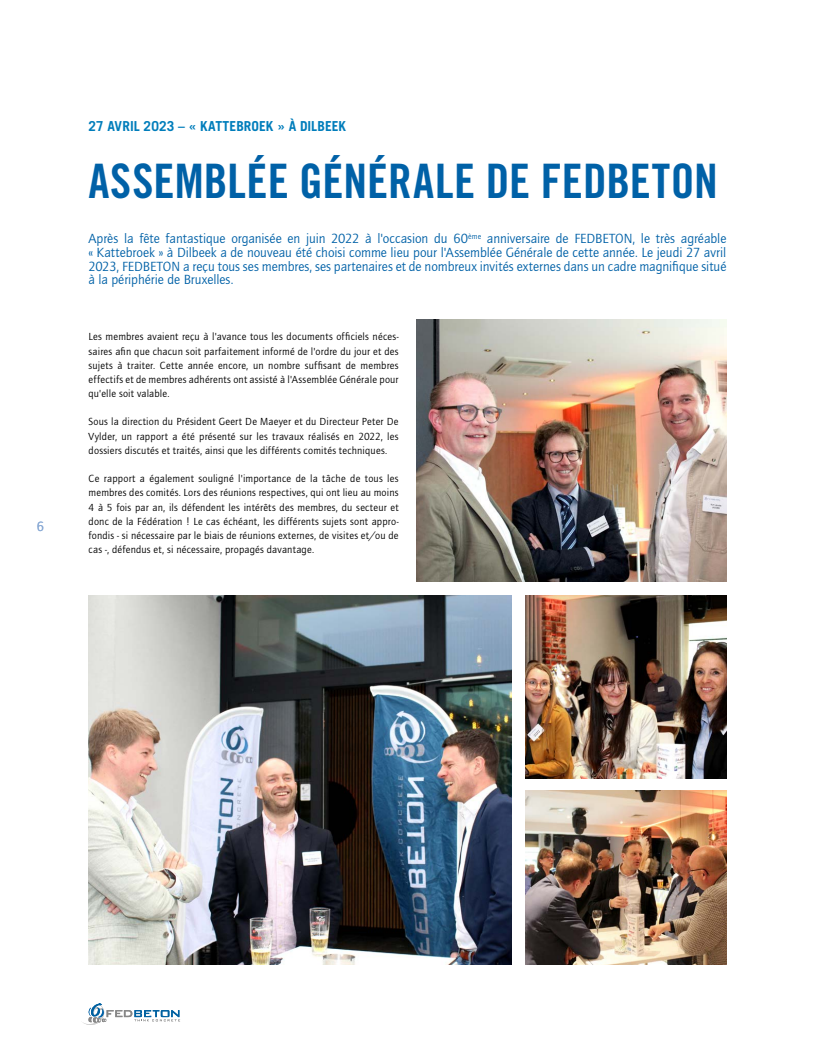
<style>
.page{position:relative;width:815px;height:1053px;background:#fff}
.page>*{position:absolute;margin:0;border:0;box-sizing:border-box;transform-origin:0 0}
.t1{font:47.5px "Trade Gothic LT Std Bd Cn 20";color:#0061a7}
.t2{font:13.75px/13.8px "Quay Sans ITC Std";letter-spacing:-.005em;color:#0061a7;text-align:justify}
.t3{font:700 13.75px "Trade Gothic LT Std";color:#007dbb}
.t4{font:13.75px "Quay Sans ITC Std";color:#87a8d4}
.t5{font:10.62px/14.1px "Quay Sans ITC Std";letter-spacing:.02em;color:#000;text-align:justify}
</style>
<div class="page">
<img style="left:88px;top:595px;width:423px;height:369px">
<img style="left:416px;top:319px;width:310px;height:262px">
<img style="left:526px;top:790px;width:200px;height:174px">
<img style="left:526px;top:595px;width:200px;height:183px">
<svg style="left:82px;top:1003px;width:98px;height:21px"></svg>
<p class="t4" style="left:37px;top:518px;width:9px">6</p>
<p class="t3" style="left:89px;top:118px;width:259px">27 AVRIL 2023 – « KATTEBROEK » À DILBEEK</p>
<h1 class="t1" style="left:88px;top:152px;width:631px">ASSEMBLÉE GÉNÉRALE DE FEDBETON</h1>
<p class="t2" style="left:88px;top:231px;width:640px">Après la fête fantastique organisée en juin 2022 à l'occasion du 60<sup>ème</sup> anniversaire de FEDBETON, le très agréable « Kattebroek » à Dilbeek a de nouveau été choisi comme lieu pour l'Assemblée Générale de cette année. Le jeudi 27 avril 2023, FEDBETON a reçu tous ses membres, ses partenaires et de nombreux invités externes dans un cadre magnifique situé à la périphérie de Bruxelles.</p>
<p class="t5" style="left:89px;top:330px;width:312px">Les membres avaient reçu à l'avance tous les documents officiels néces&shy;saires afin que chacun soit parfaitement informé de l'ordre du jour et des sujets à traiter. Cette année encore, un nombre suffisant de membres effectifs et de membres adhérents ont assisté à l'Assemblée Générale pour qu'elle soit valable.</p>
<p class="t5" style="left:89px;top:415px;width:312px">Sous la direction du Président Geert De Maeyer et du Directeur Peter De Vylder, un rapport a été présenté sur les travaux réalisés en 2022, les dossiers discutés et traités, ainsi que les différents comités techniques.</p>
<p class="t5" style="left:89px;top:471px;width:312px">Ce rapport a également souligné l'importance de la tâche de tous les membres des comités. Lors des réunions respectives, qui ont lieu au moins 4 à 5 fois par an, ils défendent les intérêts des membres, du secteur et donc de la Fédération ! Le cas échéant, les différents sujets sont appro&shy;fondis - si nécessaire par le biais de réunions externes, de visites et/ou de cas -, défendus et, si nécessaire, propagés davantage.</p>
</div>
